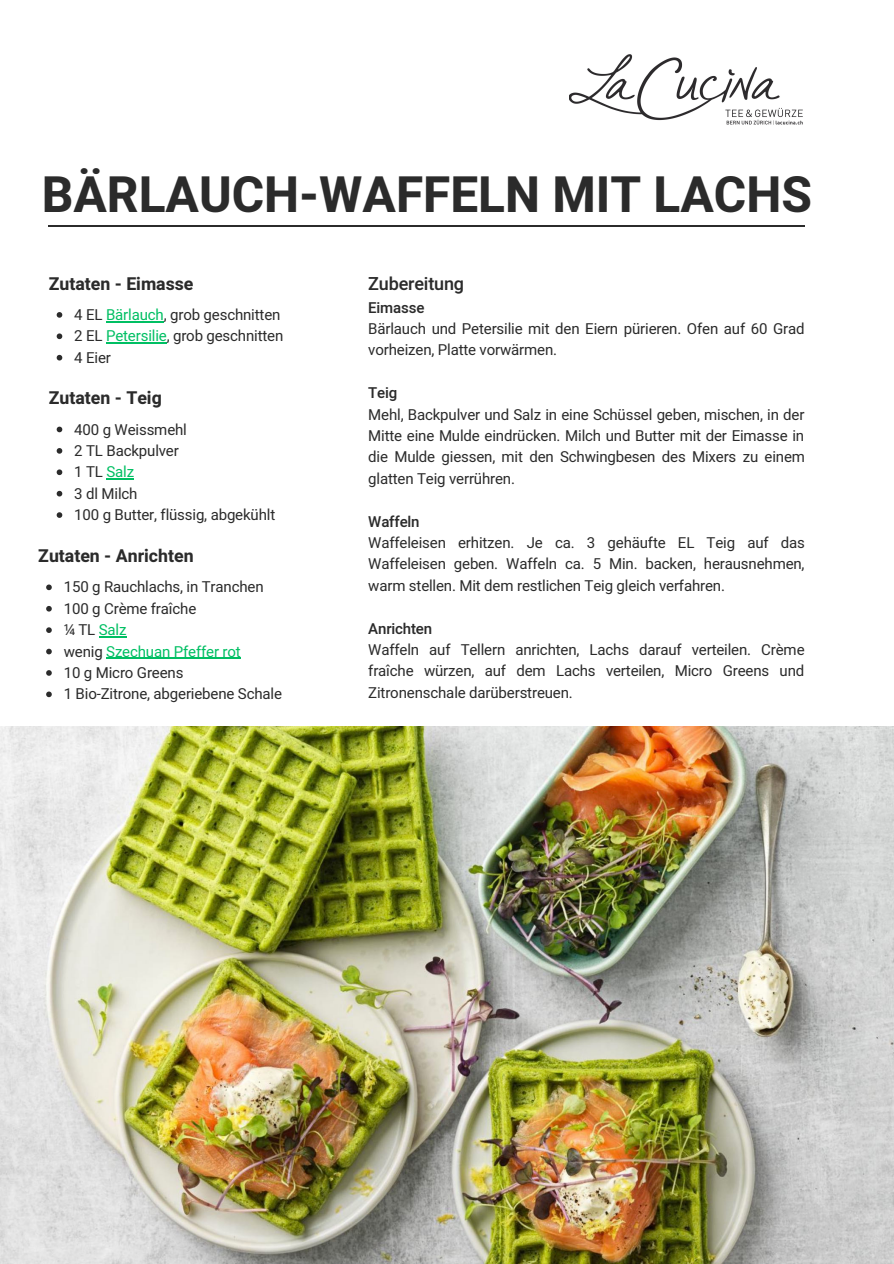
<style>
.page{position:relative;width:894px;height:1264px;background:#fff}
.page>*{position:absolute;margin:0;border:0;box-sizing:border-box;transform-origin:0 0}
.t1{font:700 49.5px "Heebo";color:#2b2b2b}
.t2{font:500 18px "Heebo";letter-spacing:-.01em;color:#2b2b2b}
.t3{font:700 17.7px "Heebo";color:#2b2b2b}
.t4{font:15px/21.5px "Heebo";letter-spacing:-.01em;color:#2b2b2b}
.t5{font:500 15px "Heebo";letter-spacing:-.01em;color:#2b2b2b}
.s1{color:#00bf63}
.s2{font-family:"Noto Sans"}
</style>
<div class="page">
<hr style="left:49px;top:225px;width:755px;height:2px;background:#2b2b2b">
<img style="left:569px;top:54px;width:234px;height:71px">
<img style="left:0;top:726px;width:893px;height:537px">
<svg style="left:57px;top:312px;width:5px;height:6px"></svg>
<hr style="left:106px;top:321px;width:58px;height:1px;background:#00bf63">
<svg style="left:57px;top:333px;width:5px;height:6px"></svg>
<hr style="left:106px;top:342px;width:61px;height:1px;background:#00bf63">
<svg style="left:57px;top:355px;width:5px;height:5px"></svg>
<svg style="left:57px;top:426px;width:5px;height:6px"></svg>
<svg style="left:57px;top:448px;width:5px;height:5px"></svg>
<svg style="left:57px;top:469px;width:5px;height:6px"></svg>
<svg style="left:106px;top:478px;width:28px;height:1px"></svg>
<svg style="left:57px;top:491px;width:5px;height:5px"></svg>
<svg style="left:57px;top:512px;width:5px;height:6px"></svg>
<svg style="left:46px;top:584px;width:6px;height:6px"></svg>
<svg style="left:46px;top:606px;width:6px;height:5px"></svg>
<svg style="left:46px;top:627px;width:6px;height:6px"></svg>
<svg style="left:99px;top:636px;width:27px;height:1px"></svg>
<svg style="left:46px;top:648px;width:6px;height:6px"></svg>
<hr style="left:106px;top:657px;width:134px;height:2px;background:#00bf63">
<svg style="left:46px;top:670px;width:6px;height:5px"></svg>
<svg style="left:46px;top:691px;width:6px;height:6px"></svg>
<h1 class="t1" style="left:42px;top:160px;width:771px">BÄRLAUCH-WAFFELN MIT LACHS</h1>
<p class="t3" style="left:49px;top:271px;width:146px">Zutaten - Eimasse</p>
<p class="t4" style="left:74px;top:304px;width:210px">4 EL <span class="s1">Bärlauch</span>, grob geschnitten<br>2 EL <span class="s1">Petersilie</span>, grob geschnitten<br>4 Eier</p>
<p class="t3" style="left:49px;top:386px;width:114px">Zutaten - Teig</p>
<p class="t4" style="left:74px;top:419px;width:202px">400 g Weissmehl<br>2 TL Backpulver<br>1 TL <span class="s1">Salz<br></span>3 dl Milch<br>100 g Butter, flüssig, abgekühlt</p>
<p class="t3" style="left:38px;top:544px;width:157px">Zutaten - Anrichten</p>
<p class="t4" style="left:64px;top:577px;width:220px">150 g Rauchlachs, in Tranchen<br>100 g Crème fraîche<br><span class="s2">¼</span> TL <span class="s1">Salz<br></span>wenig <span class="s1">Szechuan Pfeffer rot<br></span>10 g Micro Greens<br>1 Bio-Zitrone, abgeriebene Schale</p>
<p class="t2" style="left:368px;top:271px;width:97px">Zubereitung</p>
<p class="t5" style="left:368px;top:297px;width:58px">Eimasse</p>
<p class="t4" style="left:368px;top:318px;width:437px">Bärlauch und Petersilie mit den Eiern pürieren. Ofen auf 60 Grad vorheizen, Platte vorwärmen.</p>
<p class="t5" style="left:368px;top:382px;width:31px">Teig</p>
<p class="t4" style="left:368px;top:404px;width:438px;text-align:justify">Mehl, Backpulver und Salz in eine Schüssel geben, mischen, in der Mitte eine Mulde eindrücken. Milch und Butter mit der Eimasse in die Mulde giessen, mit den Schwingbesen des Mixers zu einem glatten Teig verrühren.</p>
<p class="t5" style="left:368px;top:511px;width:53px">Waffeln</p>
<p class="t4" style="left:368px;top:532px;width:438px;text-align:justify">Waffeleisen erhitzen. Je ca. 3 gehäufte EL Teig auf das Waffeleisen geben. Waffeln ca. 5 Min. backen, herausnehmen, warm stellen. Mit dem restlichen Teig gleich verfahren.</p>
<p class="t5" style="left:368px;top:618px;width:65px">Anrichten</p>
<p class="t4" style="left:368px;top:639px;width:437px;text-align:justify">Waffeln auf Tellern anrichten, Lachs darauf verteilen. Crème fraîche würzen, auf dem Lachs verteilen, Micro Greens und Zitronenschale darüberstreuen.</p>
</div>
